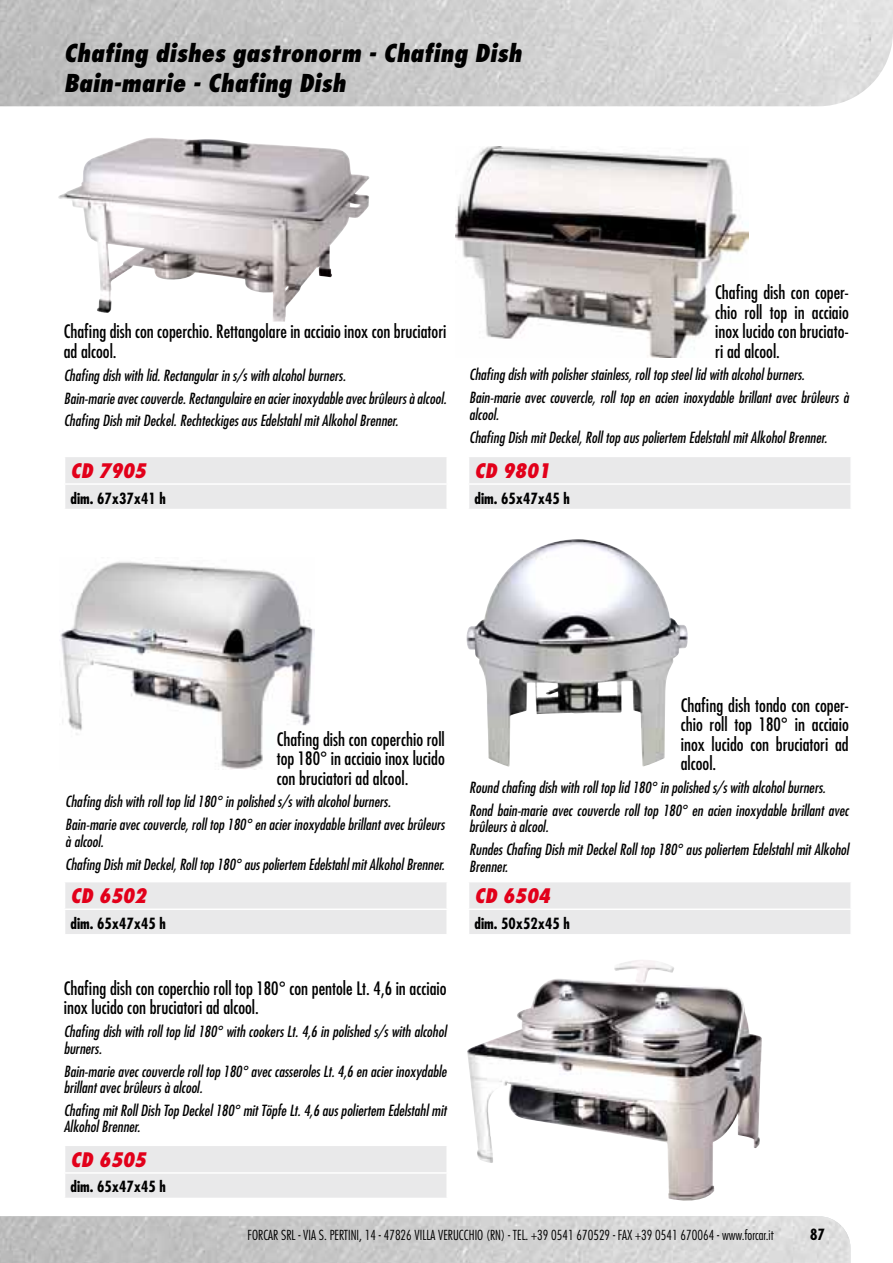
<style>
.page{position:relative;width:893px;height:1263px;background:#fff}
.page>*{position:absolute;margin:0;border:0;box-sizing:border-box;transform-origin:0 0}
.t1{font:italic 800 condensed 24px/30px "Futura";color:#000}
.t2{font:italic 800 condensed 19.5px "Futura";color:#e2001a}
.t3{font:condensed 18px/19.5px "Futura";color:#000;text-align:justify}
.t4{font:italic condensed 15px/22.8px "Futura";color:#000}
.t5{font:700 condensed 15px "Futura";color:#000}
.t6{font:300 condensed 13.5px "Futura";color:#000}
</style>
<div class="page">
<svg style="left:0;top:1216px;width:850px;height:47px;background:#cdcdcd"></svg>
<img style="left:0;top:0;width:893px;height:106px">
<img style="left:466px;top:539px;width:222px;height:228px">
<img style="left:60px;top:561px;width:255px;height:208px">
<img style="left:58px;top:138px;width:312px;height:183px">
<img style="left:455px;top:147px;width:293px;height:210px">
<div style="left:65px;top:457px;width:382px;height:52px;background:#e9e9ea"></div>
<hr style="left:446px;top:485px;width:2px;height:24px;background:#fff">
<div style="left:469px;top:457px;width:382px;height:52px;background:#e9e9ea"></div>
<hr style="left:850px;top:485px;width:2px;height:24px;background:#fff">
<div style="left:65px;top:882px;width:382px;height:52px;background:#e9e9ea"></div>
<hr style="left:446px;top:910px;width:2px;height:24px;background:#fff">
<div style="left:469px;top:882px;width:382px;height:52px;background:#e9e9ea"></div>
<hr style="left:850px;top:910px;width:2px;height:24px;background:#fff">
<div style="left:65px;top:1146px;width:382px;height:52px;background:#e9e9ea"></div>
<hr style="left:446px;top:1174px;width:2px;height:24px;background:#fff">
<img style="left:467px;top:960px;width:295px;height:241px">
<h1 class="t1" style="left:64px;top:38px;width:459px">Chafing dishes gastronorm - Chafing Dish<br>Bain-marie - Chafing Dish</h1>
<p class="t3" style="left:64px;top:322px;width:384px">Chafing dish con coperchio. Rettangolare in acciaio inox con bruciatori ad alcool.</p>
<p class="t4" style="left:64px;top:364px;width:384px">Chafing dish with lid. Rectangular in s/s with alcohol burners.<br>Bain-marie avec couvercle. Rectangulaire en acier inoxydable avec brûleurs à alcool.<br>Chafing Dish mit Deckel. Rechteckiges aus Edelstahl mit Alkohol Brenner.</p>
<h2 class="t2" style="left:71px;top:458px;width:77px">CD 7905</h2>
<p class="t5" style="left:71px;top:489px;width:97px">dim. 67x37x41 h</p>
<p class="t3" style="left:715px;top:282px;width:135px">Chafing dish con coper&shy;chio roll top in acciaio inox lucido con bruciato&shy;ri ad alcool.</p>
<p class="t4" style="left:469px;top:363px;width:381px">Chafing dish with polisher stainless, roll top steel lid with alcohol burners.<br>Bain-marie avec couvercle, roll top en acien inoxydable brillant avec brûleurs à</p>
<p class="t4" style="left:469px;top:403px;width:359px">alcool.<br>Chafing Dish mit Deckel, Roll top aus poliertem Edelstahl mit Alkohol Brenner.</p>
<h2 class="t2" style="left:474px;top:458px;width:77px">CD 9801</h2>
<p class="t5" style="left:474px;top:489px;width:97px">dim. 65x47x45 h</p>
<p class="t3" style="left:277px;top:729px;width:170px">Chafing dish con coperchio roll top 180° in acciaio inox lucido con bruciatori ad alcool.</p>
<p class="t4" style="left:65px;top:790px;width:381px">Chafing dish with roll top lid 180° in polished s/s with alcohol burners.<br>Bain-marie avec couvercle, roll top 180° en acier inoxydable brillant avec brûleurs</p>
<p class="t4" style="left:65px;top:830px;width:381px">à alcool.<br>Chafing Dish mit Deckel, Roll top 180° aus poliertem Edelstahl mit Alkohol Brenner.</p>
<h2 class="t2" style="left:71px;top:884px;width:77px">CD 6502</h2>
<p class="t5" style="left:71px;top:914px;width:97px">dim. 65x47x45 h</p>
<p class="t3" style="left:64px;top:978px;width:384px">Chafing dish con coperchio roll top 180° con pentole Lt. 4,6 in acciaio inox lucido con bruciatori ad alcool.</p>
<p class="t4" style="left:64px;top:1023px;width:384px;line-height:16.5px">Chafing dish with roll top lid 180° with cookers Lt. 4,6 in polished s/s with alcohol burners.</p>
<p class="t4" style="left:64px;top:1062px;width:384px;line-height:16.5px">Bain-marie avec couvercle roll top 180° avec casseroles Lt. 4,6 en acier inoxydable brillant avec brûleurs à alcool.</p>
<p class="t4" style="left:64px;top:1102px;width:384px;line-height:16.5px">Chafing mit Roll Dish Top Deckel 180° mit Töpfe Lt. 4,6 aus poliertem Edelstahl mit<br>Alkohol Brenner.</p>
<h2 class="t2" style="left:71px;top:1147px;width:77px">CD 6505</h2>
<p class="t5" style="left:71px;top:1177px;width:97px">dim. 65x47x45 h</p>
<p class="t3" style="left:681px;top:695px;width:170px">Chafing dish tondo con coper&shy;chio roll top 180° in acciaio inox lucido con bruciatori ad alcool.</p>
<p class="t4" style="left:469px;top:776px;width:381px">Round chafing dish with roll top lid 180° in polished s/s with alcohol burners.<br>Rond bain-marie avec couvercle roll top 180° en acien inoxydable brillant avec</p>
<p class="t4" style="left:469px;top:815px;width:381px">brûleurs à alcool.<br>Rundes Chafing Dish mit Deckel Roll top 180° aus poliertem Edelstahl mit Alkohol</p>
<p class="t4" style="left:469px;top:855px;width:40px">Brenner.</p>
<h2 class="t2" style="left:474px;top:884px;width:77px">CD 6504</h2>
<p class="t5" style="left:474px;top:914px;width:97px">dim. 50x52x45 h</p>
<p class="t6" style="left:248px;top:1227px;width:527px">FORCAR SRL - VIA S. PERTINI, 14 - 47826 VILLA VERUCCHIO (RN) - TEL. +39 0541 670529 - FAX +39 0541 670064 - www.forcar.it</p>
<p class="t5" style="left:810px;top:1225px;width:16px">87</p>
</div>
